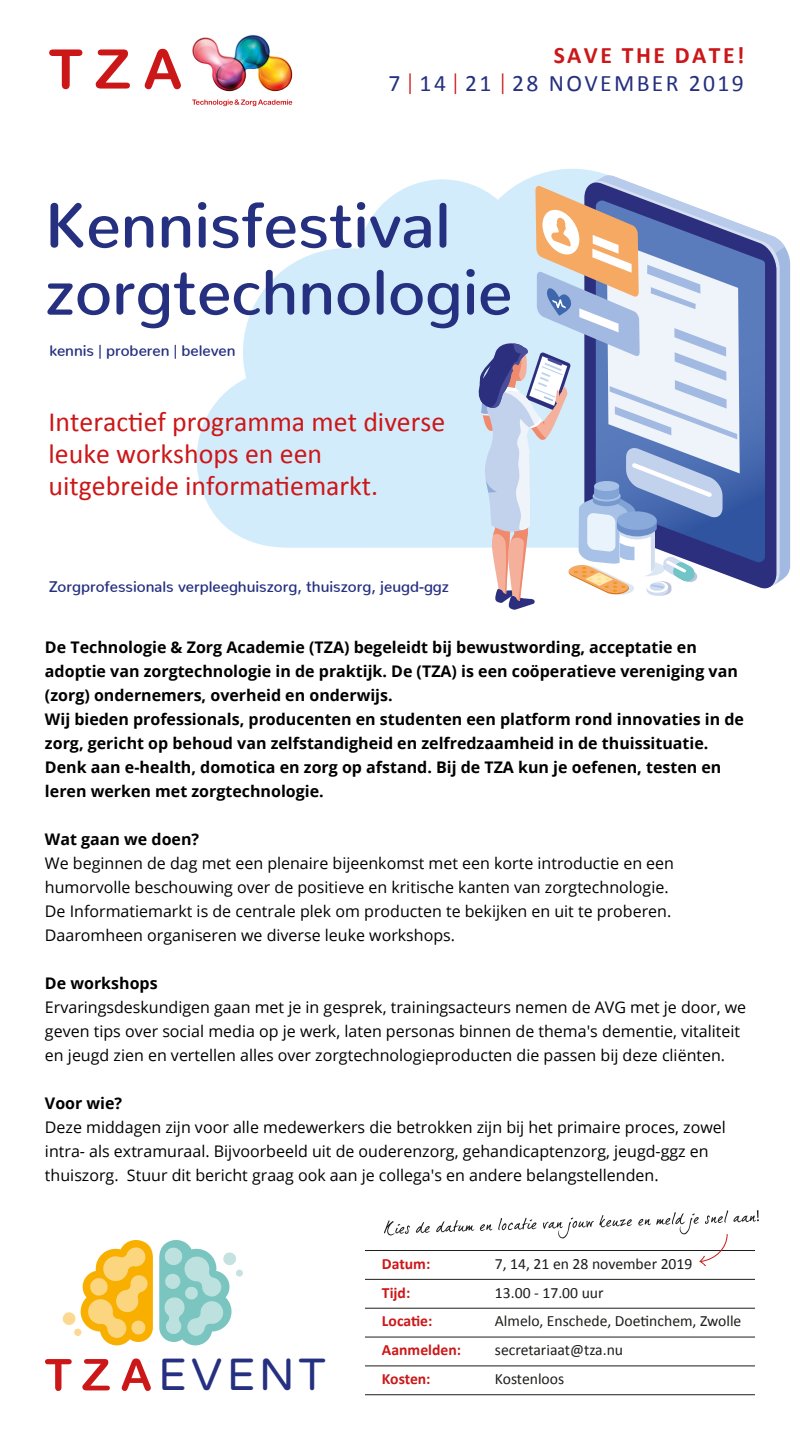
<style>
.page{position:relative;width:800px;height:1440px;background:#fff}
.page>*{position:absolute;margin:0;border:0;box-sizing:border-box;transform-origin:0 0}
.t1{font:600 64px/67px "Nunito";color:#253080}
.t2{font:45px "Varela Round";letter-spacing:.09em;color:#253080}
.t3{font:27.8px/32px "Calibri";color:#cc1719}
.t4{font:23.7px "Calibri";letter-spacing:.1em;color:#253080}
.t5{font:700 23.7px "Calibri";letter-spacing:.1em;color:#cc1719}
.t6{font:16px/24px "Open Sans";color:#000}
.t7{font:700 16px/24px "Open Sans";color:#000}
.t8{font:15.7px "Calibri";color:#1d1d1b}
.t9{font:700 15.7px "Calibri";color:#cc1719}
.t10{font:600 15.3px "Nunito";color:#253080}
.s1{font-weight:300;color:#cc1719}
</style>
<div class="page">
<svg style="left:62px;top:1240px;width:91px;height:105px"></svg>
<svg style="left:159px;top:1240px;width:84px;height:105px"></svg>
<svg style="left:122px;top:1359px;width:29px;height:32px"></svg>
<svg style="left:82px;top:1359px;width:28px;height:31px"></svg>
<svg style="left:45px;top:1359px;width:27px;height:32px"></svg>
<hr style="left:365px;top:1250px;width:390px;height:1px;background:#1d1d1b">
<hr style="left:365px;top:1279px;width:390px;height:1px;background:#1d1d1b">
<hr style="left:365px;top:1308px;width:390px;height:1px;background:#1d1d1b">
<hr style="left:365px;top:1337px;width:390px;height:1px;background:#1d1d1b">
<hr style="left:365px;top:1366px;width:390px;height:1px;background:#1d1d1b">
<hr style="left:365px;top:1394px;width:390px;height:1px;background:#1d1d1b">
<svg style="left:192px;top:99px;width:100px;height:7px"></svg>
<img style="left:192px;top:34px;width:101px;height:58px">
<svg style="left:145px;top:49px;width:36px;height:40px"></svg>
<svg style="left:96px;top:49px;width:34px;height:40px"></svg>
<svg style="left:49px;top:49px;width:33px;height:40px"></svg>
<svg style="left:196px;top:169px;width:411px;height:379px;fill:#d3ecfb"></svg>
<div style="left:780px;top:247px;width:10px;height:334px;background:#a2bae2"></div>
<svg style="left:588px;top:175px;width:197px;height:337px;fill:#a2bae2"></svg>
<svg style="left:588px;top:178px;width:192px;height:406px"></svg>
<svg style="left:584px;top:180px;width:192px;height:409px;fill:#2c2f7e"></svg>
<svg style="left:740px;top:201px;width:25px;height:362px;background:#5b78b7"></svg>
<svg style="left:472px;top:185px;width:268px;height:425px"></svg>
<svg style="left:384px;top:1220px;width:26px;height:15px"></svg>
<svg style="left:416px;top:1222px;width:14px;height:11px"></svg>
<svg style="left:436px;top:1220px;width:38px;height:12px"></svg>
<svg style="left:480px;top:1218px;width:56px;height:13px"></svg>
<svg style="left:543px;top:1215px;width:89px;height:23px"></svg>
<svg style="left:638px;top:1210px;width:121px;height:56px"></svg>
<h3 class="t5" style="left:554px;top:40px;width:192px">SAVE THE DATE!</h3>
<h3 class="t4" style="left:389px;top:69px;width:357px">7<span class="s1">|</span>14<span class="s1">|</span>21 <span class="s1">|</span>28 NOVEMBER 2019</h3>
<h1 class="t1" style="left:45px;top:184px;width:469px">Kennisfestival zorgtechnologie</h1>
<p class="t10" style="left:49px;top:337px;width:188px">kennis | proberen | beleven</p>
<h3 class="t3" style="left:49px;top:405px;width:398px">Interactief programma met diverse leuke workshops en een uitgebreide informatiemarkt.</h3>
<p class="t10" style="left:49px;top:573px;width:402px">Zorgprofessionals verpleeghuiszorg, thuiszorg, jeugd-ggz</p>
<p class="t7" style="left:45px;top:634px;width:700px">De Technologie &amp; Zorg Academie (TZA) begeleidt bij bewustwording, acceptatie en adoptie van zorgtechnologie in de praktijk. De (TZA) is een coöperatieve vereniging van (zorg) ondernemers, overheid en onderwijs.<br>Wij bieden professionals, producenten en studenten een platform rond innovaties in de zorg, gericht op behoud van zelfstandigheid en zelfredzaamheid in de thuissituatie.<br>Denk aan e-health, domotica en zorg op afstand. Bij de TZA kun je oefenen, testen en leren werken met zorgtechnologie.</p>
<p class="t7" style="left:45px;top:826px;width:156px">Wat gaan we doen?</p>
<p class="t6" style="left:45px;top:850px;width:631px">We beginnen de dag met een plenaire bijeenkomst met een korte introductie en een humorvolle beschouwing over de positieve en kritische kanten van zorgtechnologie.<br>De Informatiemarkt is de centrale plek om producten te bekijken en uit te proberen.<br>Daaromheen organiseren we diverse leuke workshops.</p>
<p class="t7" style="left:45px;top:970px;width:114px">De workshops</p>
<p class="t6" style="left:45px;top:994px;width:703px">Ervaringsdeskundigen gaan met je in gesprek, trainingsacteurs nemen de AVG met je door, we geven tips over social media op je werk, laten personas binnen de thema's dementie, vitaliteit en jeugd zien en vertellen alles over zorgtechnologieproducten die passen bij deze cliënten.</p>
<p class="t7" style="left:45px;top:1090px;width:79px">Voor wie?</p>
<p class="t6" style="left:45px;top:1114px;width:682px">Deze middagen zijn voor alle medewerkers die betrokken zijn bij het primaire proces, zowel intra- als extramuraal. Bijvoorbeeld uit de ouderenzorg, gehandicaptenzorg, jeugd-ggz en thuiszorg. Stuur dit bericht graag ook aan je collega's en andere belangstellenden.</p>
<h2 class="t2" style="left:158px;top:1349px;width:169px">EVENT</h2>
<p class="t9" style="left:382px;top:1254px;width:50px">Datum:</p>
<p class="t8" style="left:495px;top:1254px;width:199px">7, 14, 21 en 28 november 2019</p>
<p class="t9" style="left:382px;top:1282px;width:30px">Tijd:</p>
<p class="t8" style="left:495px;top:1282px;width:110px">13.00 - 17.00 uur</p>
<p class="t9" style="left:382px;top:1311px;width:52px">Locatie:</p>
<p class="t8" style="left:495px;top:1311px;width:248px">Almelo, Enschede, Doetinchem, Zwolle</p>
<p class="t9" style="left:382px;top:1340px;width:81px">Aanmelden:</p>
<p class="t8" style="left:495px;top:1340px;width:130px">secretariaat@tza.nu</p>
<p class="t9" style="left:382px;top:1368px;width:50px">Kosten:</p>
<p class="t8" style="left:495px;top:1369px;width:71px">Kostenloos</p>
</div>
